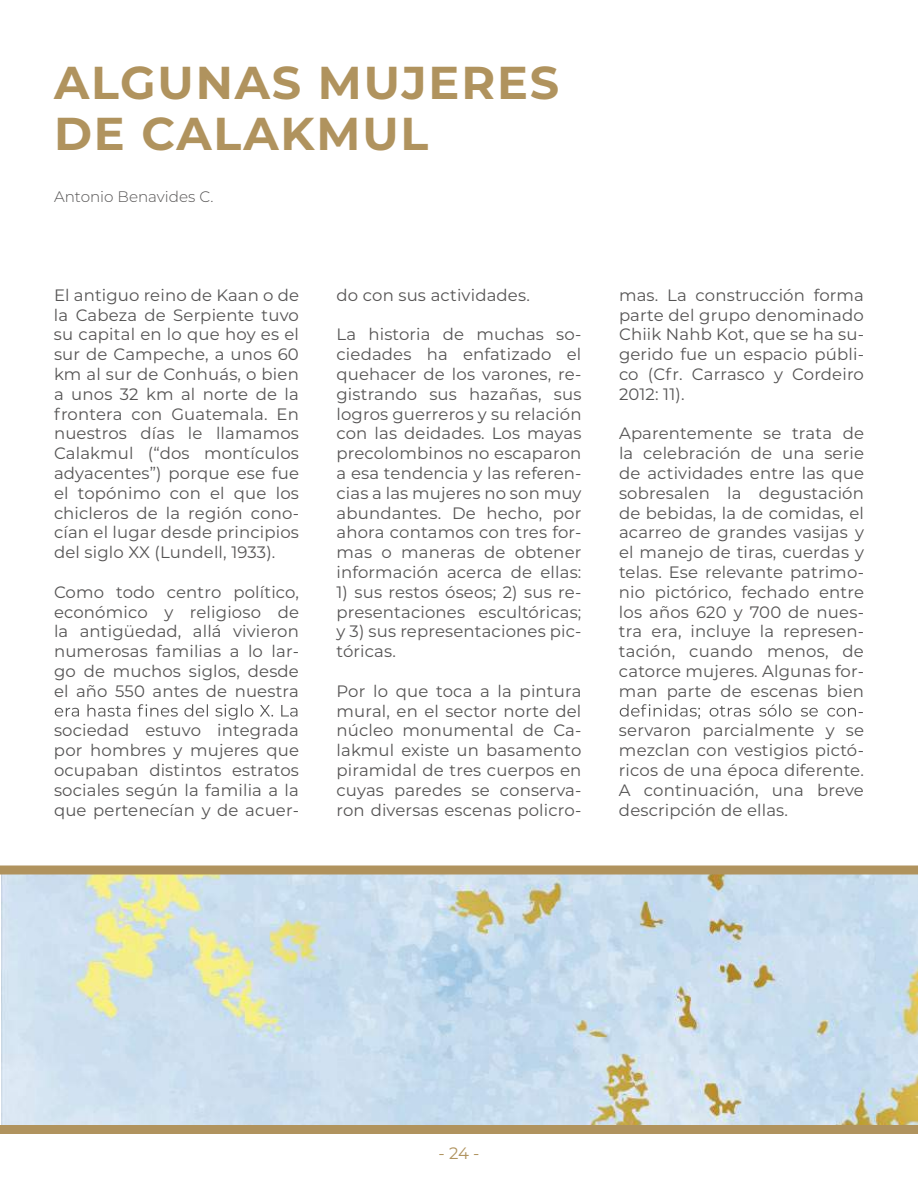
<style>
.page{position:relative;width:918px;height:1188px;background:#fff}
.page>*{position:absolute;margin:0;border:0;box-sizing:border-box;transform-origin:0 0}
.t1{font:700 46.05px/51.2px "Montserrat";letter-spacing:.04em;color:#b0935e}
.t2{font:16.5px/19.8px "Montserrat";letter-spacing:.01em;color:#555454;text-align:justify}
.t3{font:16.5px "Montserrat";color:#b0935e}
.t4{font:300 15.15px "Montserrat";color:#555454}
</style>
<div class="page">
<svg style="left:0;top:866px;width:918px;height:268px;background:#c9d7da"></svg>
<svg style="left:55px;top:704px;width:242px;height:16px"></svg>
<svg style="left:620px;top:704px;width:236px;height:15px"></svg>
<h1 class="t1" style="left:54px;top:54px;width:507px">ALGUNAS MUJERES<br>DE CALAKMUL</h1>
<p class="t4" style="left:54px;top:186px;width:161px">Antonio Benavides C.</p>
<p class="t2" style="left:54px;top:284px;width:247px">El antiguo reino de Kaan o de la Cabeza de Serpiente tuvo su capital en lo que hoy es el sur de Campeche, a unos 60 km al sur de Conhuás, o bien a unos 32 km al norte de la frontera con Guatemala. En nuestros días le llamamos Calakmul (“dos montículos adyacentes”) porque ese fue el topónimo con el que los chicleros de la región cono&shy;cían el lugar desde principios del siglo XX (Lundell, 1933).</p>
<p class="t2" style="left:54px;top:581px;width:247px">Como todo centro político, económico y religioso de la antigüedad, allá vivieron numerosas familias a lo lar&shy;go de muchos siglos, desde el año 550 antes de nuestra</p>
<p class="t2" style="left:54px;top:720px;width:247px">sociedad estuvo integrada por hombres y mujeres que ocupaban distintos estratos sociales según la familia a la que pertenecían y de acuer-</p>
<p class="t2" style="left:337px;top:284px;width:195px">do con sus actividades.</p>
<p class="t2" style="left:337px;top:324px;width:247px">La historia de muchas so&shy;ciedades ha enfatizado el quehacer de los varones, re&shy;gistrando sus hazañas, sus logros guerreros y su relación con las deidades. Los mayas precolombinos no escaparon a esa tendencia y las referen&shy;cias a las mujeres no son muy abundantes. De hecho, por ahora contamos con tres for&shy;mas o maneras de obtener información acerca de ellas:</p>
<p class="t2" style="left:336px;top:581px;width:246px">1) sus restos óseos; 2) sus re&shy;presentaciones escultóricas; y 3) sus representaciones pic&shy;tóricas.</p>
<p class="t2" style="left:336px;top:680px;width:247px">Por lo que toca a la pintura mural, en el sector norte del núcleo monumental de Ca&shy;lakmul existe un basamento piramidal de tres cuerpos en cuyas paredes se conserva&shy;ron diversas escenas policro-</p>
<p class="t2" style="left:619px;top:284px;width:247px">mas. La construcción forma parte del grupo denominado Chiik Nahb Kot, que se ha su&shy;gerido fue un espacio públi&shy;co (Cfr. Carrasco y Cordeiro 2012: 11).</p>
<p class="t2" style="left:619px;top:423px;width:247px">Aparentemente se trata de</p>
<p class="t2" style="left:619px;top:443px;width:246px">la celebración de una serie</p>
<p class="t2" style="left:619px;top:463px;width:246px">de actividades entre las que</p>
<p class="t2" style="left:619px;top:482px;width:246px">sobresalen la degustación</p>
<p class="t2" style="left:619px;top:502px;width:246px">de bebidas, la de comidas, el</p>
<p class="t2" style="left:619px;top:522px;width:246px">acarreo de grandes vasijas y</p>
<p class="t2" style="left:619px;top:542px;width:246px">el manejo de tiras, cuerdas y</p>
<p class="t2" style="left:619px;top:562px;width:246px">telas. Ese relevante patrimo-</p>
<p class="t2" style="left:619px;top:581px;width:246px">nio pictórico, fechado entre</p>
<p class="t2" style="left:619px;top:601px;width:247px">los años 620 y 700 de nues-</p>
<p class="t2" style="left:619px;top:621px;width:246px">tra era, incluye la represen-</p>
<p class="t2" style="left:619px;top:641px;width:246px">tación, cuando menos, de</p>
<p class="t2" style="left:619px;top:661px;width:247px">catorce mujeres. Algunas for-</p>
<p class="t2" style="left:619px;top:680px;width:246px">man parte de escenas bien</p>
<p class="t2" style="left:858px;top:700px;width:8px">-</p>
<p class="t2" style="left:619px;top:720px;width:247px">servaron parcialmente y se</p>
<p class="t2" style="left:619px;top:740px;width:247px">mezclan con vestigios pictó-</p>
<p class="t2" style="left:619px;top:760px;width:246px">ricos de una época diferente.</p>
<p class="t2" style="left:619px;top:779px;width:246px">A continuación, una breve</p>
<p class="t2" style="left:619px;top:799px;width:171px">descripción de ellas.</p>
<p class="t3" style="left:438px;top:1142px;width:43px">- 24 -</p>
</div>
